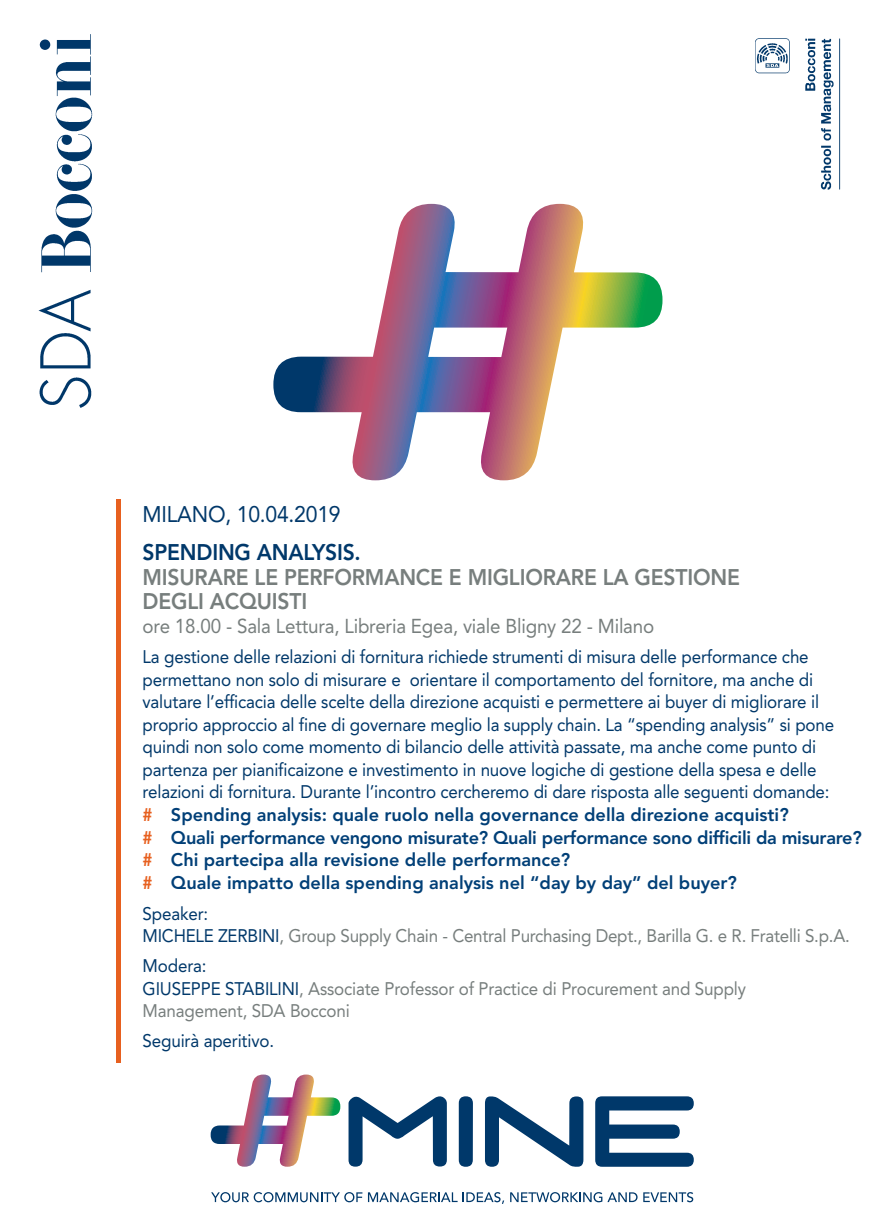
<style>
.page{position:relative;width:877px;height:1232px;background:#fff}
.page>*{position:absolute;margin:0;border:0;box-sizing:border-box;transform-origin:0 0}
.t1{font:800 22.5px/24.4px "Avenir";letter-spacing:-.01em;color:#777e7d;scale:.94 1}
.t2{font:22.5px "Avenir";letter-spacing:-.01em;color:#00386a;scale:.94 1}
.t3{font:800 22.5px "Avenir";letter-spacing:-.01em;color:#00386a;scale:.94 1}
.t4{font:20px "Avenir";letter-spacing:-.01em;color:#777e7d;scale:.94 1}
.t5{font:18.12px/22.5px "Avenir";letter-spacing:-.01em;color:#00386a;scale:.94 1}
.t6{font:18.12px/22.5px "Avenir";letter-spacing:-.01em;color:#777e7d;scale:.94 1}
.s1{font-weight:900;color:#e7601f}
.s2{font-weight:800;color:#013f77}
.s3{color:#00386a}
</style>
<div class="page">
<svg style="left:348px;top:1096px;width:346px;height:70px"></svg>
<svg style="left:211px;top:1074px;width:129px;height:92px"></svg>
<svg style="left:211px;top:1192px;width:151px;height:10px"></svg>
<svg style="left:368px;top:1192px;width:136px;height:11px"></svg>
<svg style="left:510px;top:1192px;width:183px;height:10px"></svg>
<img style="left:38px;top:34px;width:55px;height:374px">
<img style="left:755px;top:38px;width:86px;height:152px">
<hr style="left:116px;top:499px;width:4px;height:564px;background:#e7601f">
<svg style="left:273px;top:204px;width:389px;height:276px"></svg>
<p class="t2" style="left:143px;top:496px;width:212px">MILANO, 10.04.2019</p>
<p class="t3" style="left:143px;top:535px;width:234px">SPENDING ANALYSIS.</p>
<p class="t1" style="left:143px;top:564px;width:637px">MISURARE LE PERFORMANCE E MIGLIORARE LA GESTIONE<br>DEGLI ACQUISTI</p>
<p class="t4" style="left:143px;top:610px;width:546px">ore 18.00 - Sala Lettura, Libreria Egea, viale Bligny 22 - Milano</p>
<p class="t5" style="left:143px;top:645px;width:767px">La gestione delle relazioni di fornitura richiede strumenti di misura delle performance che permettano non solo di misurare e orientare il comportamento del fornitore, ma anche di valutare l’efficacia delle scelte della direzione acquisti e permettere ai buyer di migliorare il proprio approccio al fine di governare meglio la supply chain. La “spending analysis” si pone quindi non solo come momento di bilancio delle attività passate, ma anche come punto di partenza per pianificaizone e investimento in nuove logiche di gestione della spesa e delle relazioni di fornitura. Durante l’incontro cercheremo di dare risposta alle seguenti domande:<br><span class="s1">#</span> <span class="s2">Spending analysis: quale ruolo nella governance della direzione acquisti?<br></span><span class="s1">#</span> <span class="s2">Quali performance vengono misurate? Quali performance sono difficili da misurare? </span><span class="s1">#</span> <span class="s2">Chi partecipa alla revisione delle performance?<br></span><span class="s1">#</span> <span class="s2">Quale impatto della spending analysis nel “day by day” del buyer?</span></p>
<p class="t6" style="left:143px;top:901px;width:754px"><span class="s3">Speaker:<br>MICHELE ZERBINI</span>, Group Supply Chain - Central Purchasing Dept., Barilla G. e R. Fratelli S.p.A.</p>
<p class="t6" style="left:143px;top:954px;width:643px"><span class="s3">Modera:<br>GIUSEPPE STABILINI</span>, Associate Professor of Practice di Procurement and Supply<br>Management, SDA Bocconi</p>
<p class="t5" style="left:143px;top:1029px;width:141px">Seguirà aperitivo.</p>
</div>
